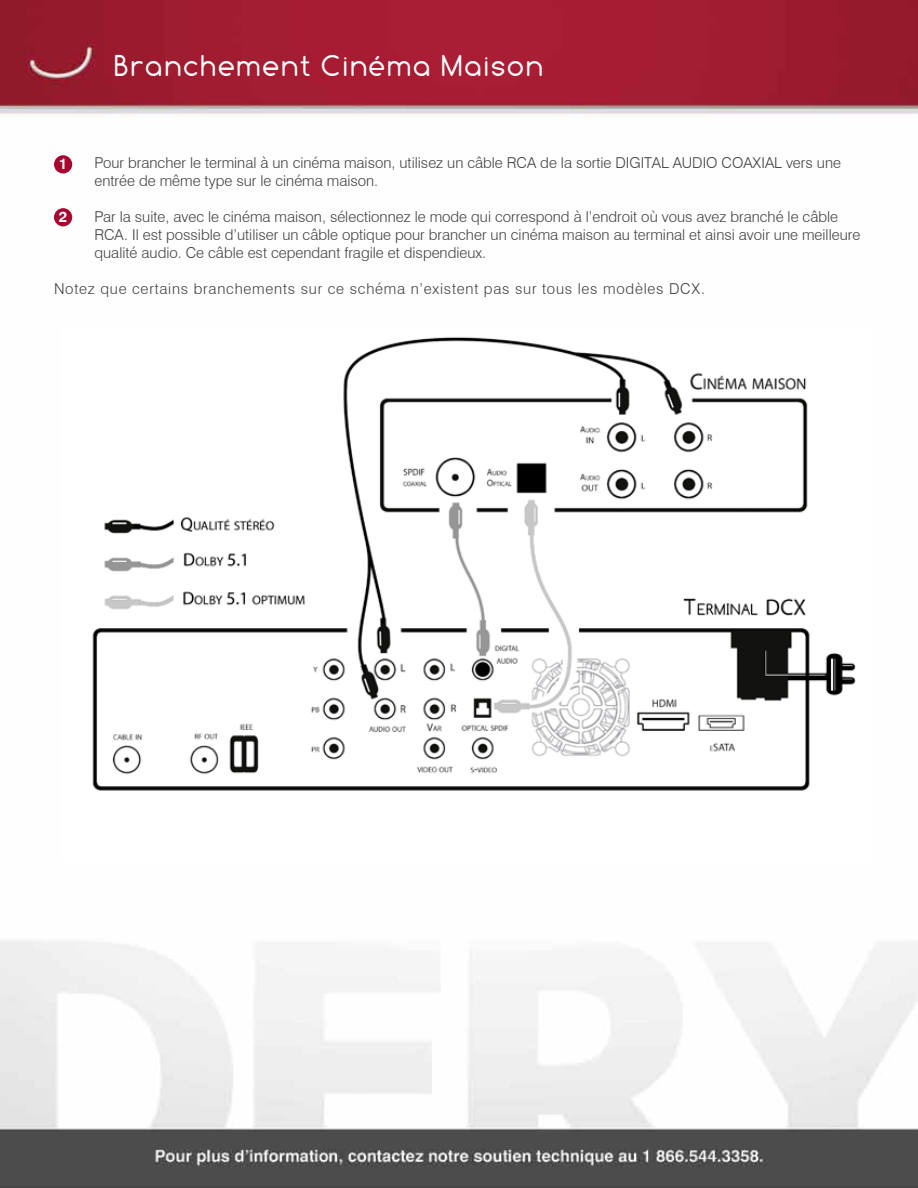
<style>
.page{position:relative;width:918px;height:1188px;background:#fff}
.page>*{position:absolute;margin:0;border:0;box-sizing:border-box;transform-origin:0 0}
.t1{font:30px "Comfortaa";letter-spacing:.05em;color:#fff}
.t2{font:300 15px/18px "Swiss 721 BT";color:#414042}
.t3{font:300 15px "Swiss 721 BT";letter-spacing:.05em;color:#414042}
.t4{font:700 15px "Swiss 721 BT";color:#fff}
</style>
<div class="page">
<img style="left:0;top:0;width:918px;height:1188px">
<img style="left:60px;top:327px;width:810px;height:534px">
<div style="left:54px;top:155px;width:18px;height:18px;background:#a70630;border-radius:50%"></div>
<div style="left:54px;top:208px;width:18px;height:18px;background:#a70630;border-radius:50%"></div>
<h1 class="t1" style="left:114px;top:49px;width:431px">Branchement Cinéma Maison</h1>
<p class="t2" style="left:94px;top:153px;width:748px">Pour brancher le terminal à un cinéma maison, utilisez un câble RCA de la sortie DIGITAL AUDIO COAXIAL vers une entrée de même type sur le cinéma maison.</p>
<p class="t2" style="left:94px;top:207px;width:767px">Par la suite, avec le cinéma maison, sélectionnez le mode qui correspond à l’endroit où vous avez branché le câble<br>RCA. Il est possible d’utiliser un câble optique pour brancher un cinéma maison au terminal et ainsi avoir une meilleure qualité audio. Ce câble est cependant fragile et dispendieux.</p>
<p class="t3" style="left:54px;top:279px;width:653px">Notez que certains branchements sur ce schéma n’existent pas sur tous les modèles DCX.</p>
<p class="t4" style="left:59px;top:155px;width:10px">1</p>
<p class="t4" style="left:59px;top:208px;width:10px">2</p>
</div>
